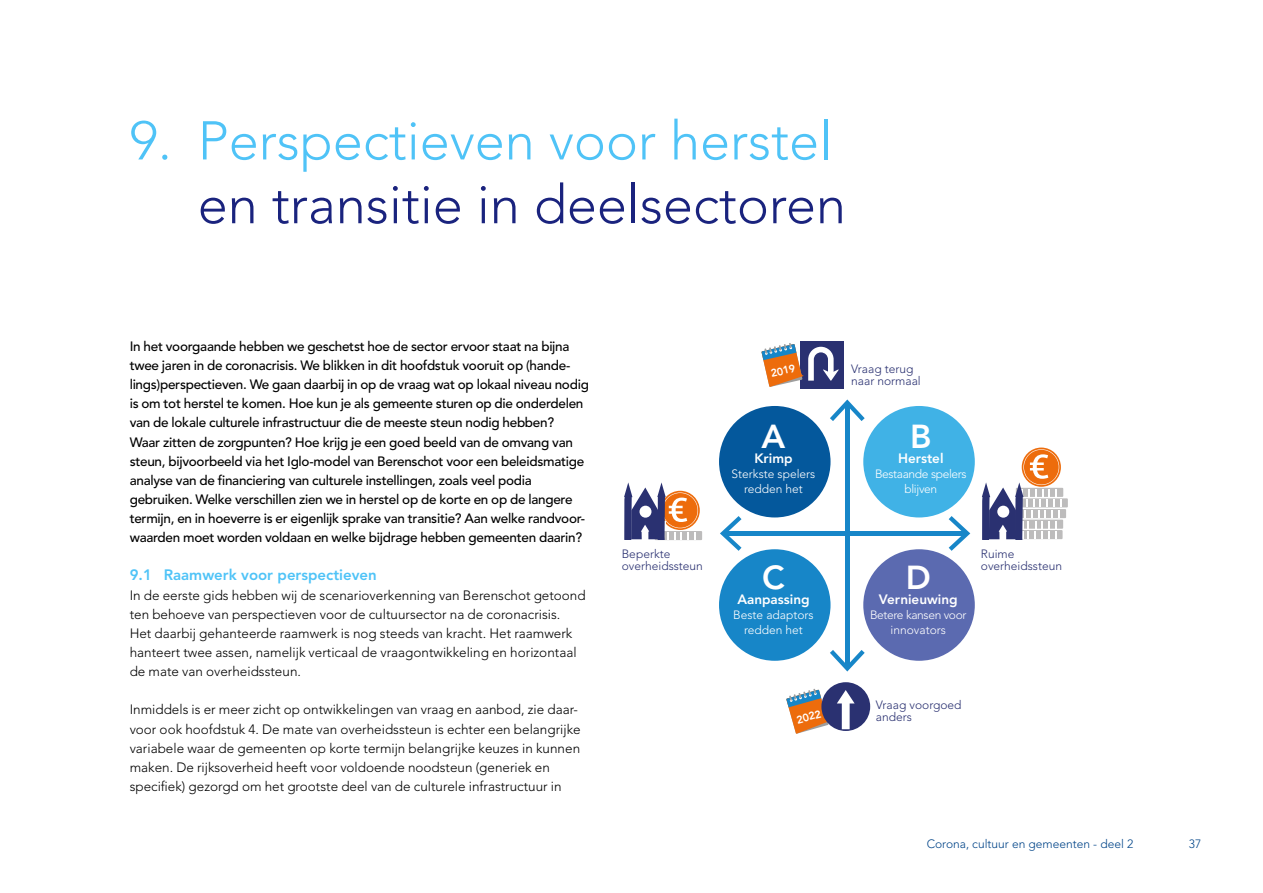
<style>
.page{position:relative;width:1263px;height:893px;background:#fff}
.page>*{position:absolute;margin:0;border:0;box-sizing:border-box;transform-origin:0 0}
.VNG_-_Titel_medium{font:300 54px/63.8px "Avenir LTCE";color:#4fc3f7;text-align:right}
.t1{font:800 33px "Avenir LTCE";color:#fff}
.VNG_-_Alineakop{font:800 15px "Avenir LTCE";color:#4fc3f7}
.inleiding{font:500 13.5px/19.2px "Avenir LTCE";letter-spacing:-.02em;color:#000}
.VNG_-_Broodtekst{font:300 13.5px/19.2px "Avenir LTCE";color:#000}
.t2{font:800 13.5px "Avenir LTCE";color:#fff}
.t3{font:300 12px/12px "Avenir LTCE";color:#2a3171}
.t4{font:300 12px/15px "Avenir LTCE";letter-spacing:-.03em;color:#fff;text-align:center}
.t5{font:300 12px/15px "Avenir LTCE";color:#fff;text-align:center}
.t6{font:300 12px "Avenir LTCE";color:#048}
.t7{font:800 10.8px "Avenir LTCE";color:#fff}
.s1{color:#1a237e}
</style>
<div class="page">
<div style="left:719px;top:406px;width:111px;height:111px;background:#04589c;border-radius:50%"></div>
<div style="left:863px;top:406px;width:112px;height:111px;background:#40b2e6;border-radius:50%"></div>
<div style="left:1022px;top:448px;width:39px;height:39px;background:#ed6c0c;border-radius:50%"></div>
<div style="left:1015px;top:530px;width:47px;height:9px;background:#bdbcbc"></div>
<div style="left:1016px;top:520px;width:47px;height:9px;background:#bdbcbc"></div>
<div style="left:1019px;top:509px;width:47px;height:9px;background:#bdbcbc"></div>
<svg style="left:1020px;top:498px;width:48px;height:9px"></svg>
<div style="left:1016px;top:488px;width:47px;height:9px;background:#bdbcbc"></div>
<svg style="left:982px;top:449px;width:79px;height:91px"></svg>
<svg style="left:661px;top:491px;width:39px;height:39px"></svg>
<div style="left:655px;top:531px;width:47px;height:9px;background:#bdbcbc"></div>
<svg style="left:624px;top:482px;width:74px;height:58px"></svg>
<hr style="left:845px;top:404px;width:4px;height:263px;background:#1786c8">
<svg style="left:830px;top:399px;width:35px;height:22px"></svg>
<svg style="left:830px;top:650px;width:35px;height:21px"></svg>
<div style="left:724px;top:531px;width:242px;height:5px;background:#1786c8"></div>
<svg style="left:720px;top:516px;width:21px;height:35px"></svg>
<svg style="left:949px;top:516px;width:21px;height:35px"></svg>
<div style="left:719px;top:549px;width:111px;height:112px;background:#1786c8;border-radius:50%"></div>
<div style="left:863px;top:549px;width:112px;height:112px;background:#5b6ab0;border-radius:50%"></div>
<div style="left:800px;top:341px;width:44px;height:48px;background:#2a3171"></div>
<svg style="left:761px;top:343px;width:78px;height:44px"></svg>
<svg style="left:786px;top:689px;width:43px;height:45px"></svg>
<div style="left:821px;top:682px;width:49px;height:49px;background:#2a3171;border-radius:50%"></div>
<svg style="left:837px;top:690px;width:18px;height:39px"></svg>
<h1 class="VNG_-_Titel_medium" style="left:130px;top:109px;width:718px">9. Perspectieven voor herstel <span class="s1">en transitie in deelsectoren</span></h1>
<p class="inleiding" style="left:130px;top:337px;width:461px">In het voorgaande hebben we geschetst hoe de sector ervoor staat na bijna twee jaren in de coronacrisis. We blikken in dit hoofdstuk vooruit op (hande&shy;lings)perspectieven. We gaan daarbij in op de vraag wat op lokaal niveau nodig is om tot herstel te komen. Hoe kun je als gemeente sturen op die onderdelen van de lokale culturele infrastructuur die de meeste steun nodig hebben?<br>Waar zitten de zorgpunten? Hoe krijg je een goed beeld van de omvang van steun, bijvoorbeeld via het Iglo-model van Berenschot voor een beleidsmatige analyse van de financiering van culturele instellingen, zoals veel podia gebruiken. Welke verschillen zien we in herstel op de korte en op de langere termijn, en in hoeverre is er eigenlijk sprake van transitie? Aan welke randvoor&shy;waarden moet worden voldaan en welke bijdrage hebben gemeenten daarin?</p>
<p class="VNG_-_Alineakop" style="left:130px;top:566px;width:249px">9.1 Raamwerk voor perspectieven</p>
<p class="VNG_-_Broodtekst" style="left:130px;top:585px;width:457px">In de eerste gids hebben wij de scenarioverkenning van Berenschot getoond ten behoeve van perspectieven voor de cultuursector na de coronacrisis.<br>Het daarbij gehanteerde raamwerk is nog steeds van kracht. Het raamwerk hanteert twee assen, namelijk verticaal de vraagontwikkeling en horizontaal de mate van overheidssteun.</p>
<p class="VNG_-_Broodtekst" style="left:130px;top:700px;width:452px">Inmiddels is er meer zicht op ontwikkelingen van vraag en aanbod, zie daar&shy;voor ook hoofdstuk 4. De mate van overheidssteun is echter een belangrijke variabele waar de gemeenten op korte termijn belangrijke keuzes in kunnen maken. De rijksoverheid heeft voor voldoende noodsteun (generiek en specifiek) gezorgd om het grootste deel van de culturele infrastructuur in</p>
<p class="t7" style="left:769px;top:367px;width:26px;rotate:-13deg">2019</p>
<p class="t1" style="left:761px;top:417px;width:25px">A</p>
<p class="t2" style="left:754px;top:450px;width:40px">Krimp</p>
<p class="t5" style="left:732px;top:466px;width:85px">Sterkste spelers redden het</p>
<p class="t3" style="left:851px;top:363px;width:71px">Vraag terug naar normaal</p>
<p class="t1" style="left:910px;top:417px;width:23px">B</p>
<p class="t2" style="left:898px;top:450px;width:47px">Herstel</p>
<p class="t4" style="left:875px;top:466px;width:93px">Bestaande spelers blijven</p>
<p class="t3" style="left:622px;top:548px;width:83px">Beperkte overheidssteun</p>
<p class="t3" style="left:981px;top:548px;width:83px">Ruime overheidssteun</p>
<p class="t1" style="left:762px;top:558px;width:24px">C</p>
<p class="t2" style="left:737px;top:591px;width:74px">Aanpassing</p>
<p class="t5" style="left:733px;top:608px;width:82px">Beste adaptors redden het</p>
<p class="t1" style="left:906px;top:558px;width:27px">D</p>
<p class="t2" style="left:879px;top:591px;width:80px">Vernieuwing</p>
<p class="t4" style="left:870px;top:608px;width:98px">Betere kansen voor innovators</p>
<p class="t7" style="left:795px;top:714px;width:26px;rotate:-16deg">2022</p>
<p class="t3" style="left:876px;top:698px;width:87px">Vraag voorgoed anders</p>
<p class="t6" style="left:927px;top:837px;width:208px">Corona, cultuur en gemeenten - deel 2</p>
<p class="t6" style="left:1189px;top:837px;width:14px">37</p>
</div>
